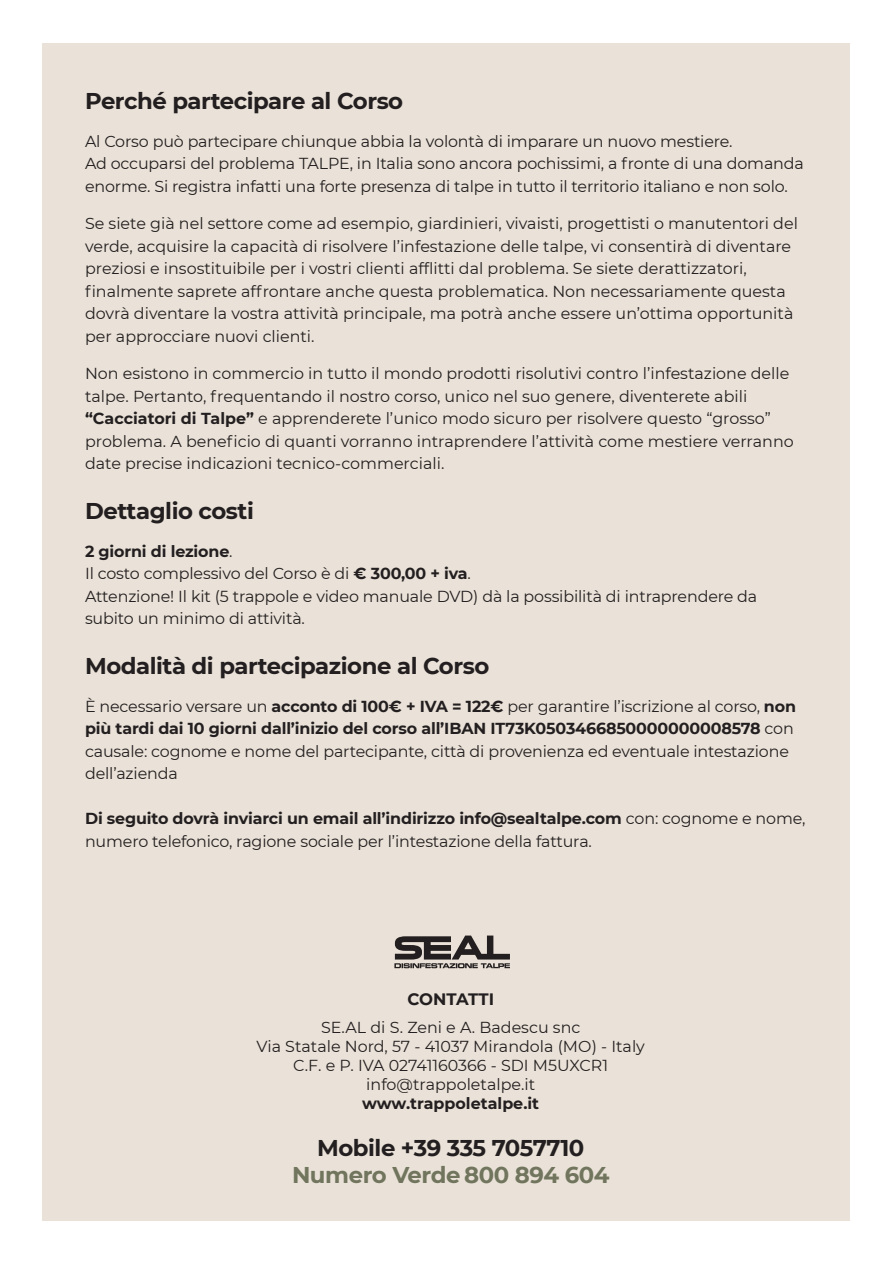
<style>
.page{position:relative;width:893px;height:1263px;background:#fff}
.page>*{position:absolute;margin:0;border:0;box-sizing:border-box;transform-origin:0 0}
.t1{font:700 22.8px "Montserrat";letter-spacing:-.02em;color:#231f20}
.t2{font:700 22.8px "Montserrat";letter-spacing:-.02em;color:#71755d}
.t3{font:700 16.5px "Montserrat";color:#231f20}
.t4{font:15.9px/22.5px "Montserrat";letter-spacing:-.01em;color:#231f20}
.t5{font:700 15.9px "Montserrat";color:#231f20}
.s1{font-weight:700}
</style>
<div class="page">
<div style="left:43px;top:43px;width:807px;height:1177px;background:#eae2d8"></div>
<svg style="left:394px;top:935px;width:116px;height:33px"></svg>
<h1 class="t1" style="left:85px;top:85px;width:320px">Perché partecipare al Corso</h1>
<p class="t4" style="left:85px;top:129px;width:720px">Al Corso può partecipare chiunque abbia la volontà di imparare un nuovo mestiere.<br>Ad occuparsi del problema TALPE, in Italia sono ancora pochissimi, a fronte di una domanda enorme. Si registra infatti una forte presenza di talpe in tutto il territorio italiano e non solo.</p>
<p class="t4" style="left:85px;top:212px;width:714px">Se siete già nel settore come ad esempio, giardinieri, vivaisti, progettisti o manutentori del verde, acquisire la capacità di risolvere l’infestazione delle talpe, vi consentirà di diventare preziosi e insostituibile per i vostri clienti afflitti dal problema. Se siete derattizzatori, finalmente saprete affrontare anche questa problematica. Non necessariamente questa dovrà diventare la vostra attività principale, ma potrà anche essere un’ottima opportunità per approcciare nuovi clienti.</p>
<p class="t4" style="left:85px;top:362px;width:710px">Non esistono in commercio in tutto il mondo prodotti risolutivi contro l’infestazione delle talpe. Pertanto, frequentando il nostro corso, unico nel suo genere, diventerete abili <span class="s1">“Cacciatori di Talpe”</span> e apprenderete l’unico modo sicuro per risolvere questo “grosso” problema. A beneficio di quanti vorranno intraprendere l’attività come mestiere verranno date precise indicazioni tecnico-commerciali.</p>
<h1 class="t1" style="left:85px;top:495px;width:170px">Dettaglio costi</h1>
<p class="t4" style="left:85px;top:539px;width:674px"><span class="s1">2 giorni di lezione</span>.<br>Il costo complessivo del Corso è di <span class="s1">€ 300,00 + iva</span>.<br>Attenzione! Il kit (5 trappole e video manuale DVD) dà la possibilità di intraprendere da subito un minimo di attività.</p>
<h1 class="t1" style="left:85px;top:649px;width:406px">Modalità di partecipazione al Corso</h1>
<p class="t4" style="left:85px;top:694px;width:712px">È necessario versare un <span class="s1">acconto di 100€ + IVA = 122€</span> per garantire l’iscrizione al corso, <span class="s1">non più tardi dai 10 giorni dall’inizio del corso all’IBAN IT73K0503466850000000008578</span> con causale: cognome e nome del partecipante, città di provenienza ed eventuale intestazione dell’azienda</p>
<p class="t4" style="left:85px;top:807px;width:722px"><span class="s1">Di seguito dovrà inviarci un email all’indirizzo info@sealtalpe.com</span> con: cognome e nome, numero telefonico, ragione sociale per l’intestazione della fattura.</p>
<p class="t3" style="left:407px;top:987px;width:88px">CONTATTI</p>
<p class="t4" style="left:257px;top:1017px;width:390px;line-height:19px;text-align:center">SE.AL di S. Zeni e A. Badescu snc<br>Via Statale Nord, 57 - 41037 Mirandola (MO) - Italy C.F. e P. IVA 02741160366 - SDI M5UXCR1 info@trappoletalpe.it</p>
<p class="t5" style="left:362px;top:1092px;width:178px">www.trappoletalpe.it</p>
<h1 class="t1" style="left:317px;top:1131px;width:269px">Mobile +39 335 7057710</h1>
<h1 class="t2" style="left:292px;top:1158px;width:319px">Numero Verde 800 894 604</h1>
</div>
